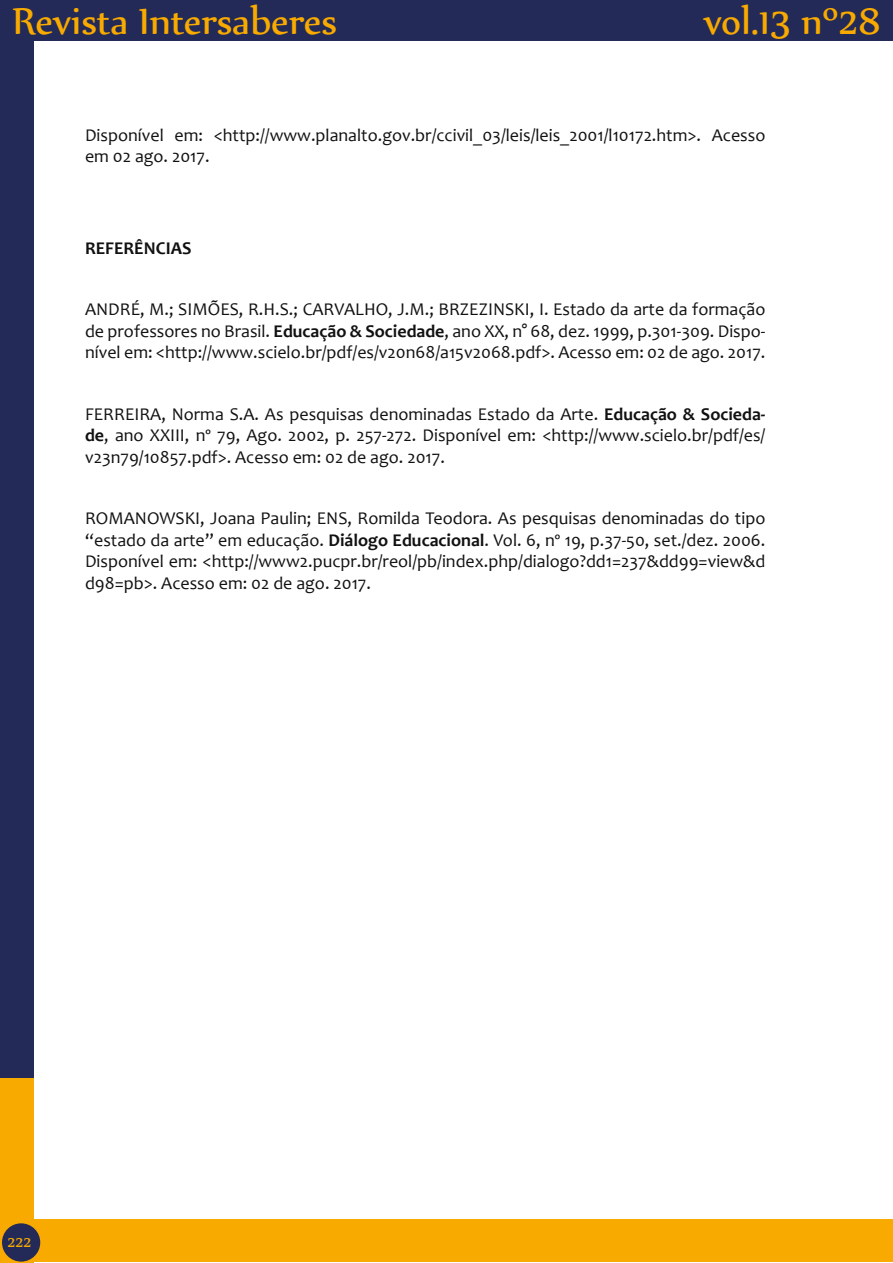
<style>
.page{position:relative;width:893px;height:1263px;background:#fff}
.page>*{position:absolute;margin:0;border:0;box-sizing:border-box;transform-origin:0 0}
.t1{font:45px "Nyala";color:#f8aa00}
.t2{font:18px/21.6px "Candara";color:#111;text-align:justify}
.t3{font:700 18px "Candara";color:#111}
.t4{font:18px "Nyala";color:#f8aa00}
.s1{font-weight:700}
</style>
<div class="page">
<div style="left:0;top:0;width:33px;height:1081px;background:#232a57"></div>
<div style="left:0;top:0;width:893px;height:41px;background:#232a57"></div>
<div style="left:0;top:1078px;width:33px;height:185px;background:#f8aa00"></div>
<div style="left:21px;top:1219px;width:872px;height:43px;background:#f8aa00"></div>
<div style="left:2px;top:1223px;width:38px;height:38px;background:#232a57;border-radius:50%"></div>
<h1 class="t1" style="left:13px;top:-6px;width:326px">Revista Intersaberes</h1>
<h1 class="t1" style="left:704px;top:-6px;width:178px">vol.13 nº28</h1>
<p class="t2" style="left:85px;top:124px;width:682px">Disponível em: &lt;http://www.planalto.gov.br/ccivil_03/leis/leis_2001/l10172.htm&gt;. Acesso em 02 ago. 2017.</p>
<p class="t3" style="left:85px;top:237px;width:108px">REFERÊNCIAS</p>
<p class="t2" style="left:85px;top:298px;width:682px">ANDRÉ, M.; SIMÕES, R.H.S.; CARVALHO, J.M.; BRZEZINSKI, I. Estado da arte da formação de professores no Brasil. <span class="s1">Educação &amp; Sociedade</span>, ano XX, n° 68, dez. 1999, p.301-309. Dispo&shy;nível em: &lt;http://www.scielo.br/pdf/es/v20n68/a15v2068.pdf&gt;. Acesso em: 02 de ago. 2017.</p>
<p class="t2" style="left:85px;top:403px;width:682px">FERREIRA, Norma S.A. As pesquisas denominadas Estado da Arte. <span class="s1">Educação &amp; Socieda&shy;de</span>, ano XXIII, nº 79, Ago. 2002, p. 257-272. Disponível em: &lt;http://www.scielo.br/pdf/es/ v23n79/10857.pdf&gt;. Acesso em: 02 de ago. 2017.</p>
<p class="t2" style="left:85px;top:507px;width:682px">ROMANOWSKI, Joana Paulin; ENS, Romilda Teodora. As pesquisas denominadas do tipo “estado da arte” em educação. <span class="s1">Diálogo Educacional</span>. Vol. 6, nº 19, p.37-50, set./dez. 2006.<br>Disponível em: &lt;http://www2.pucpr.br/reol/pb/index.php/dialogo?dd1=237&amp;dd99=view&amp;d d98=pb&gt;. Acesso em: 02 de ago. 2017.</p>
<p class="t4" style="left:8px;top:1231px;width:25px">222</p>
</div>
